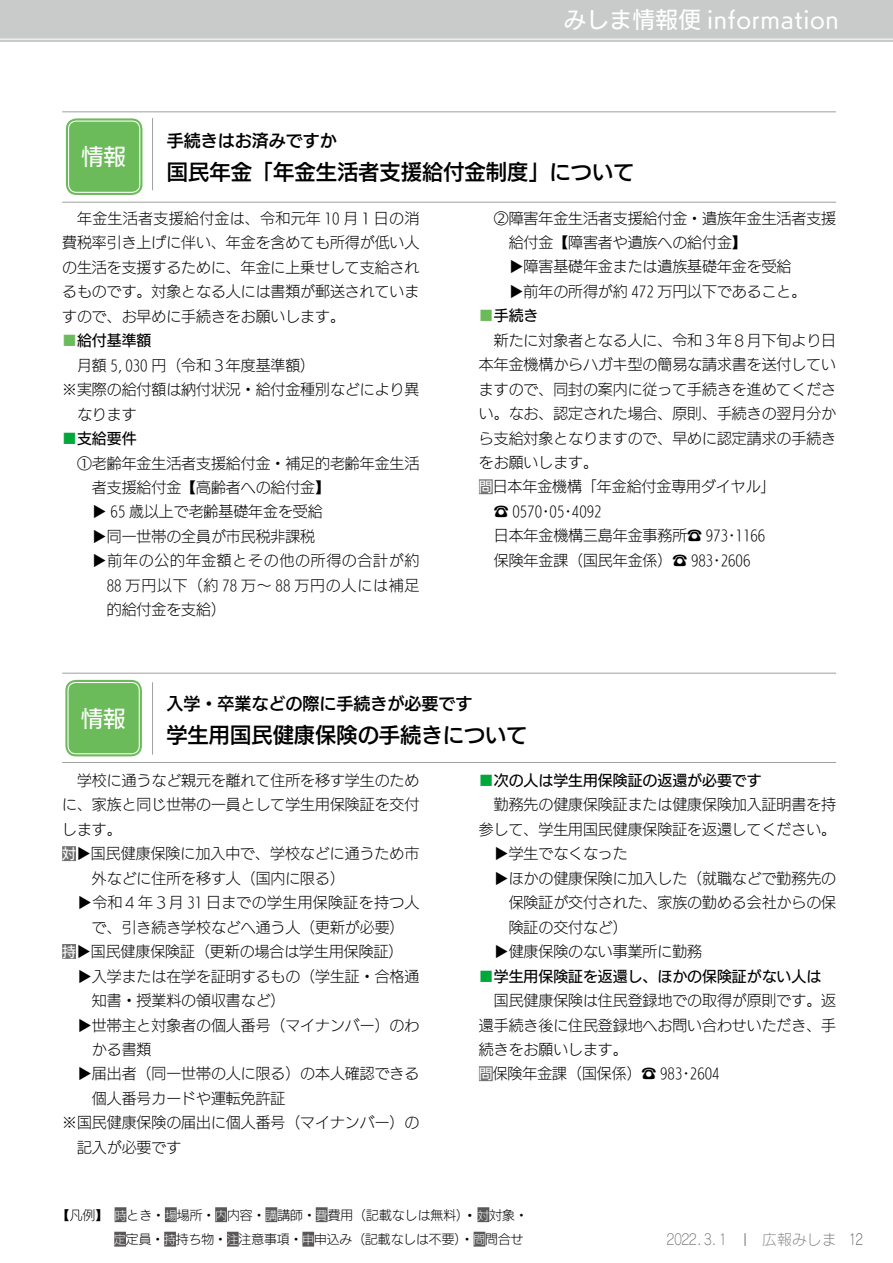
<style>
.page{position:relative;width:893px;height:1263px;background:#fff}
.page>*{position:absolute;margin:0;border:0;box-sizing:border-box;transform-origin:0 0}
.t1{font:22.35px "UD Kakugo Large Pro M";letter-spacing:.03em;color:#fff}
.t2{font:21.3px "UD Kakugo Large Pro DB";color:#000}
.t3{font:16.95px "UD Kakugo Large Pro DB";color:#000}
.t4{font:14.85px/24.5px "UD Kakugo Large Pro L";color:#000}
.t5{font:14.85px "UD Kakugo Large Pro M";color:#000}
.t6{font:14.85px "UD Kakugo Large Pro L";letter-spacing:.025em;color:#000}
.t7{font:14.85px "UD Kakugo Large Pro L";letter-spacing:.055em;color:#000}
.t8{font:14.85px "UD Kakugo Large Pro L";letter-spacing:.05em;color:#000}
.t9{font:14.85px "Rodin Cattleya Pro L";color:#727171}
.t10{font:12.75px/24.5px "UD Kakugo Large Pro L";color:#000}
.s1{color:#6cbb5a}
.s2{color:#00a73b}
.s3{font-family:"UD Kakugo Large Pro M";font-size:13.8px;color:#fff}
.s4{font-family:"UD Mincho Pro L"}
.s5{font-size:11.7px;color:#fff}
.s6{font-family:"UD Mincho Pro L";font-size:14.85px}
.s7{color:#595757}
</style>
<div class="page">
<div style="left:0;top:0;width:893px;height:42px;background:#c9caca"></div>
<hr style="left:62px;top:112px;width:774px;height:1px;background:#9fa0a0">
<hr style="left:62px;top:202px;width:774px;height:1px;background:#9fa0a0">
<hr style="left:152px;top:118px;width:1px;height:72px;background:#9fa0a0">
<div style="left:66px;top:118px;width:76px;height:77px;background:#6cbb5a;border-radius:11px"></div>
<div style="left:63px;top:115px;width:83px;height:83px;border:1px solid #fff;border-radius:13px"></div>
<div style="left:68px;top:121px;width:72px;height:72px;border:1px solid #fff;border-radius:8px"></div>
<div style="left:479px;top:479px;width:14px;height:15px;background:#727171"></div>
<hr style="left:62px;top:673px;width:774px;height:1px;background:#9fa0a0">
<hr style="left:62px;top:762px;width:774px;height:1px;background:#9fa0a0">
<hr style="left:152px;top:682px;width:1px;height:73px;background:#9fa0a0">
<div style="left:62px;top:846px;width:14px;height:15px;background:#727171"></div>
<div style="left:62px;top:944px;width:14px;height:15px;background:#727171"></div>
<div style="left:479px;top:1066px;width:14px;height:15px;background:#727171"></div>
<div style="left:65px;top:680px;width:77px;height:76px;background:#6cbb5a;border-radius:11px"></div>
<div style="left:62px;top:677px;width:83px;height:83px;border:1px solid #fff;border-radius:13px"></div>
<div style="left:67px;top:682px;width:73px;height:72px;border:1px solid #fff;border-radius:8px"></div>
<div style="left:115px;top:1207px;width:11px;height:15px;background:#595757"></div>
<div style="left:165px;top:1207px;width:12px;height:15px;background:#595757"></div>
<div style="left:215px;top:1207px;width:12px;height:15px;background:#595757"></div>
<div style="left:265px;top:1207px;width:12px;height:15px;background:#595757"></div>
<div style="left:316px;top:1207px;width:12px;height:15px;background:#595757"></div>
<div style="left:477px;top:1207px;width:12px;height:15px;background:#595757"></div>
<div style="left:114px;top:1232px;width:12px;height:14px;background:#595757"></div>
<div style="left:164px;top:1232px;width:12px;height:14px;background:#595757"></div>
<div style="left:227px;top:1232px;width:12px;height:14px;background:#595757"></div>
<div style="left:302px;top:1232px;width:12px;height:14px;background:#595757"></div>
<div style="left:474px;top:1232px;width:11px;height:14px;background:#595757"></div>
<svg style="left:745px;top:1233px;width:1px;height:13px"></svg>
<h1 class="t1" style="left:81px;top:139px;width:46px">情報</h1>
<h1 class="t1" style="left:564px;top:2px;width:277px">みしま情報便 information</h1>
<p class="t3" style="left:167px;top:126px;width:172px">手続きはお済みですか</p>
<h2 class="t2" style="left:167px;top:155px;width:469px">国民年金「年金生活者支援給付金制度」について</h2>
<p class="t4" style="left:62px;top:206px;width:359px;text-align:justify;text-indent:15px">年金生活者支援給付金は、令和元年１０ 月１日の消費税率引き上げに伴い、年金を含めても所得が低い人の生活を支援するために、年金に上乗せして支給されるものです。対象となる人には書類が郵送されていますので、お早めに手続きをお願いします。</p>
<p class="t5" style="left:62px;top:329px;width:91px"><span class="s1">■</span>給付基準額</p>
<p class="t4" style="left:77px;top:352px;width:240px">月額 5,030 円（令和３年度基準額）</p>
<p class="t4" style="left:62px;top:377px;width:359px">※実際の給付額は納付状況・給付金種別などにより異</p>
<p class="t4" style="left:77px;top:401px;width:61px">なります</p>
<p class="t5" style="left:62px;top:426px;width:76px"><span class="s2">■</span>支給要件</p>
<p class="t4" style="left:77px;top:450px;width:344px">①老齢年金生活者支援給付金・補足的老齢年金生活</p>
<p class="t4" style="left:92px;top:475px;width:240px">者支援給付金【高齢者への給付金】</p>
<p class="t4" style="left:92px;top:499px;width:232px">▶ 65 歳以上で老齢基礎年金を受給</p>
<p class="t4" style="left:92px;top:524px;width:225px">▶同一世帯の全員が市民税非課税</p>
<p class="t8" style="left:92px;top:549px;width:329px">▶前年の公的年金額とその他の所得の合計が約</p>
<p class="t7" style="left:107px;top:573px;width:314px">88 万円以下（約 78 万～ 88 万円の人には補足</p>
<p class="t4" style="left:107px;top:597px;width:121px">的給付金を支給）</p>
<p class="t4" style="left:509px;top:205px;width:329px;text-indent:-15px">②障害年金生活者支援給付金・遺族年金生活者支援給付金【障害者や遺族への給付金】<br>▶障害基礎年金または遺族基礎年金を受給<br>▶前年の所得が約 472 万円以下であること。</p>
<p class="t5" style="left:479px;top:304px;width:61px"><span class="s1">■</span>手続き</p>
<p class="t4" style="left:494px;top:327px;width:344px">新たに対象者となる人に、令和３年８月下旬より日</p>
<p class="t4" style="left:479px;top:352px;width:359px">本年金機構からハガキ型の簡易な請求書を送付してい</p>
<p class="t4" style="left:479px;top:376px;width:359px">ますので、同封の案内に従って手続きを進めてくださ</p>
<p class="t4" style="left:479px;top:401px;width:359px">い。なお、認定された場合、原則、手続きの翌月分か</p>
<p class="t4" style="left:479px;top:425px;width:359px">ら支給対象となりますので、早めに認定請求の手続き</p>
<p class="t4" style="left:479px;top:450px;width:121px">をお願いします。</p>
<p class="t4" style="left:479px;top:474px;width:298px"><span class="s3">問</span>日本年金機構「年金給付金専用ダイヤル」</p>
<p class="t4" style="left:479px;top:499px;width:124px"><span class="s4">　☎</span> 0570・05・4092</p>
<p class="t4" style="left:494px;top:523px;width:273px">日本年金機構三島年金事務所<span class="s4">☎</span> 973・1166</p>
<p class="t4" style="left:494px;top:548px;width:258px">保険年金課（国民年金係）<span class="s4">☎</span> 983・2606</p>
<h1 class="t1" style="left:81px;top:700px;width:46px">情報</h1>
<p class="t3" style="left:166px;top:689px;width:308px">入学・卒業などの際に手続きが必要です</p>
<h2 class="t2" style="left:166px;top:718px;width:363px">学生用国民健康保険の手続きについて</h2>
<p class="t4" style="left:77px;top:768px;width:344px">学校に通うなど親元を離れて住所を移す学生のため</p>
<p class="t4" style="left:62px;top:792px;width:359px">に、家族と同じ世帯の一員として学生用保険証を交付</p>
<p class="t4" style="left:62px;top:817px;width:61px">します。</p>
<p class="t4" style="left:62px;top:841px;width:359px"><span class="s3">対</span>▶国民健康保険に加入中で、学校などに通うため市</p>
<p class="t4" style="left:92px;top:865px;width:254px">外などに住所を移す人（国内に限る）</p>
<p class="t6" style="left:77px;top:891px;width:344px">▶令和４年３月 31 日までの学生用保険証を持つ人</p>
<p class="t4" style="left:92px;top:914px;width:314px">で、引き続き学校などへ通う人（更新が必要）</p>
<p class="t4" style="left:62px;top:939px;width:343px"><span class="s3">持</span>▶国民健康保険証（更新の場合は学生用保険証）</p>
<p class="t4" style="left:77px;top:963px;width:344px">▶入学または在学を証明するもの（学生証・合格通</p>
<p class="t4" style="left:92px;top:988px;width:195px">知書・授業料の領収書など）</p>
<p class="t4" style="left:77px;top:1012px;width:344px">▶世帯主と対象者の個人番号（マイナンバー）のわ</p>
<p class="t4" style="left:92px;top:1037px;width:61px">かる書類</p>
<p class="t4" style="left:77px;top:1061px;width:344px">▶届出者（同一世帯の人に限る）の本人確認できる</p>
<p class="t4" style="left:92px;top:1085px;width:195px">個人番号カードや運転免許証</p>
<p class="t4" style="left:62px;top:1110px;width:359px">※国民健康保険の届出に個人番号（マイナンバー）の</p>
<p class="t4" style="left:77px;top:1134px;width:106px">記入が必要です</p>
<p class="t5" style="left:479px;top:768px;width:284px"><span class="s2">■</span>次の人は学生用保険証の返還が必要です</p>
<p class="t4" style="left:494px;top:792px;width:344px">勤務先の健康保険証または健康保険加入証明書を持</p>
<p class="t4" style="left:479px;top:817px;width:359px">参して、学生用国民健康保険証を返還してください。</p>
<p class="t4" style="left:494px;top:841px;width:135px">▶学生でなくなった</p>
<p class="t4" style="left:494px;top:865px;width:344px">▶ほかの健康保険に加入した（就職などで勤務先の</p>
<p class="t4" style="left:509px;top:890px;width:329px">保険証が交付された、家族の勤める会社からの保</p>
<p class="t4" style="left:509px;top:914px;width:121px">険証の交付など）</p>
<p class="t4" style="left:494px;top:939px;width:210px">▶健康保険のない事業所に勤務</p>
<p class="t5" style="left:479px;top:964px;width:344px"><span class="s2">■</span>学生用保険証を返還し、ほかの保険証がない人は</p>
<p class="t4" style="left:479px;top:988px;width:359px;text-indent:15px">国民健康保険は住民登録地での取得が原則です。返還手続き後に住民登録地へお問い合わせいただき、手続きをお願いします。<br><span class="s3">問</span>保険年金課（国保係）<span class="s4">☎</span> 983・2604</p>
<p class="t10" style="left:114px;top:1202px;width:415px;text-indent:-57px">【凡例】　<span class="s5">時</span>とき・<span class="s5">場</span>場所・<span class="s5">内</span>内容・<span class="s5">講</span>講師・<span class="s5">費</span>費用（記載なしは無料）<span class="s6">・</span><span class="s5">対</span>対象・<span class="s5">定</span>定員・<span class="s5">持</span>持ち物・<span class="s5">注</span>注意事項・<span class="s5">申</span>申込み（記載なしは不要）・<span class="s5">問</span>問合せ</p>
<p class="t9" style="left:667px;top:1230px;width:61px">２０２２．3．1</p>
<p class="t9" style="left:762px;top:1230px;width:102px">広報みしま <span class="s7">12</span></p>
</div>
